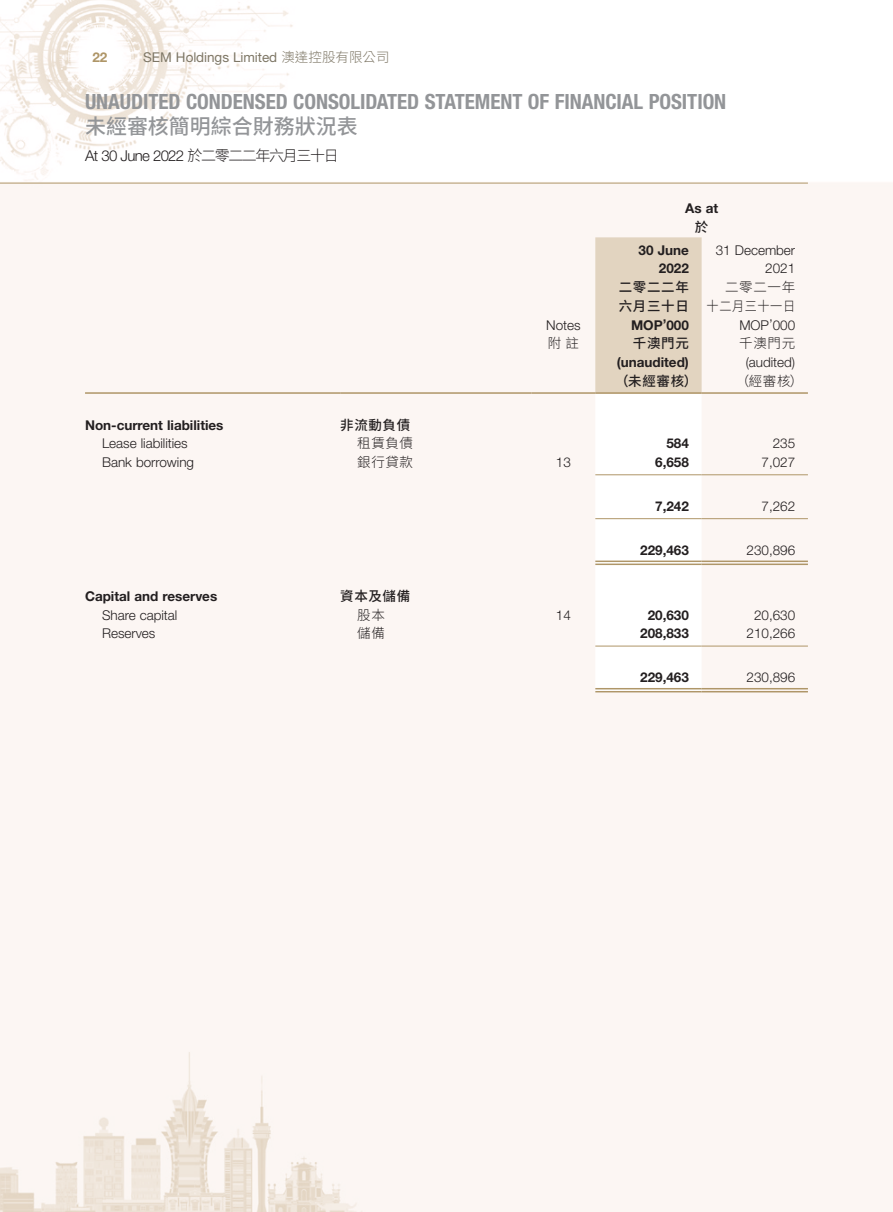
<style>
.page{position:relative;width:893px;height:1212px;background:#fff}
.page>*{position:absolute;margin:0;border:0;box-sizing:border-box;transform-origin:0 0}
.t1{font:700 condensed 21px "Helvetica Neue LT Std";letter-spacing:-.005em;color:#939598}
.t2{font:500 21px "Source Han Sans TC";color:#939598}
.t3{font:300 15px "Helvetica Neue LT Std";letter-spacing:-.045em;color:#231f20}
.Body_Text{font:300 13.5px "Helvetica Neue LT Std";color:#231f20}
.Body_Text-2{font:700 13.5px "Helvetica Neue LT Std";color:#231f20}
.Body_Text-3{font:500 13.5px "Source Han Sans TC";letter-spacing:.05em;color:#231f20}
.Body_Text-4{font:300 13.5px "Source Han Sans TC";letter-spacing:.05em;color:#231f20}
.t4{font:13.5px "Helvetica Neue LT Std";letter-spacing:-.005em;color:#7e7766}
.Body_Text-5{font:300 13.5px "Source Han Sans TC";letter-spacing:.05em;color:#231f20;scale:.9 1}
.t5{font:700 13.5px "Helvetica Neue LT Std";color:#af9668}
.s1{font-family:"Source Han Sans TC";font-weight:300}
.s2{font-family:"Source Han Sans TC"}
</style>
<div class="page">
<img style="left:0;top:0;width:893px;height:1212px">
<hr style="left:0;top:183px;width:808px;height:1px;background:#af9668">
<svg style="left:595px;top:237px;width:107px;height:454px"></svg>
<hr style="left:85px;top:392px;width:255px;height:2px;background:#af9668">
<hr style="left:340px;top:392px;width:191px;height:2px;background:#af9668">
<hr style="left:531px;top:392px;width:64px;height:2px;background:#af9668">
<hr style="left:595px;top:392px;width:107px;height:2px;background:#af9668">
<hr style="left:702px;top:392px;width:106px;height:2px;background:#af9668">
<hr style="left:595px;top:474px;width:107px;height:1px;background:#af9668">
<hr style="left:702px;top:474px;width:106px;height:1px;background:#af9668">
<hr style="left:595px;top:518px;width:107px;height:1px;background:#af9668">
<hr style="left:702px;top:518px;width:106px;height:1px;background:#af9668">
<hr style="left:595px;top:560px;width:107px;height:2px;background:#af9668">
<hr style="left:595px;top:563px;width:107px;height:2px;background:#af9668">
<hr style="left:702px;top:560px;width:106px;height:2px;background:#af9668">
<hr style="left:702px;top:563px;width:106px;height:2px;background:#af9668">
<hr style="left:595px;top:646px;width:107px;height:1px;background:#af9668">
<hr style="left:702px;top:646px;width:106px;height:1px;background:#af9668">
<hr style="left:595px;top:688px;width:107px;height:1px;background:#af9668">
<hr style="left:595px;top:691px;width:107px;height:1px;background:#af9668">
<hr style="left:702px;top:688px;width:106px;height:1px;background:#af9668">
<hr style="left:702px;top:691px;width:106px;height:1px;background:#af9668">
<p class="t5" style="left:92px;top:49px;width:17px">22</p>
<p class="t4" style="left:143px;top:50px;width:248px">SEM Holdings Limited <span class="s1">澳達控股有限公司</span></p>
<h1 class="t1" style="left:85px;top:88px;width:643px">UNAUDITED CONDENSED CONSOLIDATED STATEMENT OF FINANCIAL POSITION</h1>
<h1 class="t2" style="left:85px;top:114px;width:274px">未經審核簡明綜合財務狀況表</h1>
<p class="t3" style="left:85px;top:147px;width:255px">At 30 June 2022 <span class="s2">於二零二二年六月三十日</span></p>
<p class="Body_Text-2" style="left:685px;top:200px;width:35px">As at</p>
<p class="Body_Text-3" style="left:695px;top:219px;width:15px">於</p>
<p class="Body_Text-2" style="left:639px;top:241px;width:52px">30 June</p>
<p class="Body_Text" style="left:716px;top:241px;width:81px">31 December</p>
<p class="Body_Text-2" style="left:659px;top:260px;width:31px">2022</p>
<p class="Body_Text" style="left:765px;top:260px;width:31px">2021</p>
<p class="Body_Text-3" style="left:619px;top:279px;width:72px">二零二二年</p>
<p class="Body_Text-4" style="left:725px;top:279px;width:72px">二零二一年</p>
<p class="Body_Text-3" style="left:619px;top:298px;width:72px">六月三十日</p>
<p class="Body_Text-5" style="left:707px;top:298px;width:100px">十二月三十一日</p>
<p class="Body_Text" style="left:546px;top:316px;width:36px">Notes</p>
<p class="Body_Text-2" style="left:631px;top:316px;width:59px">MOP’000</p>
<p class="Body_Text" style="left:739px;top:316px;width:57px">MOP’000</p>
<p class="Body_Text-4" style="left:548px;top:336px;width:33px">附註</p>
<p class="Body_Text-3" style="left:633px;top:336px;width:57px">千澳門元</p>
<p class="Body_Text-4" style="left:739px;top:336px;width:57px">千澳門元</p>
<p class="Body_Text-2" style="left:617px;top:354px;width:73px">(unaudited)</p>
<p class="Body_Text" style="left:746px;top:354px;width:51px">(audited)</p>
<p class="Body_Text-3" style="left:615px;top:373px;width:83px">（未經審核）</p>
<p class="Body_Text-4" style="left:736px;top:373px;width:69px">（經審核）</p>
<p class="Body_Text-2" style="left:85px;top:416px;width:140px">Non-current liabilities</p>
<p class="Body_Text-3" style="left:340px;top:417px;width:72px">非流動負債</p>
<p class="Body_Text" style="left:102px;top:435px;width:87px">Lease liabilities</p>
<p class="Body_Text-4" style="left:357px;top:436px;width:57px">租賃負債</p>
<p class="Body_Text-2" style="left:666px;top:435px;width:24px">584</p>
<p class="Body_Text" style="left:773px;top:435px;width:24px">235</p>
<p class="Body_Text" style="left:102px;top:454px;width:94px">Bank borrowing</p>
<p class="Body_Text-4" style="left:357px;top:455px;width:57px">銀行貸款</p>
<p class="Body_Text" style="left:556px;top:454px;width:16px">13</p>
<p class="Body_Text-2" style="left:655px;top:454px;width:35px">6,658</p>
<p class="Body_Text" style="left:761px;top:454px;width:35px">7,027</p>
<p class="Body_Text-2" style="left:655px;top:498px;width:35px">7,242</p>
<p class="Body_Text" style="left:761px;top:498px;width:35px">7,262</p>
<p class="Body_Text-2" style="left:640px;top:542px;width:50px">229,463</p>
<p class="Body_Text" style="left:747px;top:542px;width:50px">230,896</p>
<p class="Body_Text-2" style="left:85px;top:588px;width:134px">Capital and reserves</p>
<p class="Body_Text-3" style="left:340px;top:588px;width:72px">資本及儲備</p>
<p class="Body_Text" style="left:102px;top:607px;width:77px">Share capital</p>
<p class="Body_Text-4" style="left:357px;top:607px;width:29px">股本</p>
<p class="Body_Text" style="left:556px;top:607px;width:16px">14</p>
<p class="Body_Text-2" style="left:648px;top:606px;width:43px">20,630</p>
<p class="Body_Text" style="left:754px;top:607px;width:43px">20,630</p>
<p class="Body_Text" style="left:102px;top:625px;width:55px">Reserves</p>
<p class="Body_Text-4" style="left:357px;top:626px;width:29px">儲備</p>
<p class="Body_Text-2" style="left:640px;top:625px;width:50px">208,833</p>
<p class="Body_Text" style="left:747px;top:625px;width:50px">210,266</p>
<p class="Body_Text-2" style="left:640px;top:669px;width:50px">229,463</p>
<p class="Body_Text" style="left:747px;top:669px;width:50px">230,896</p>
</div>
